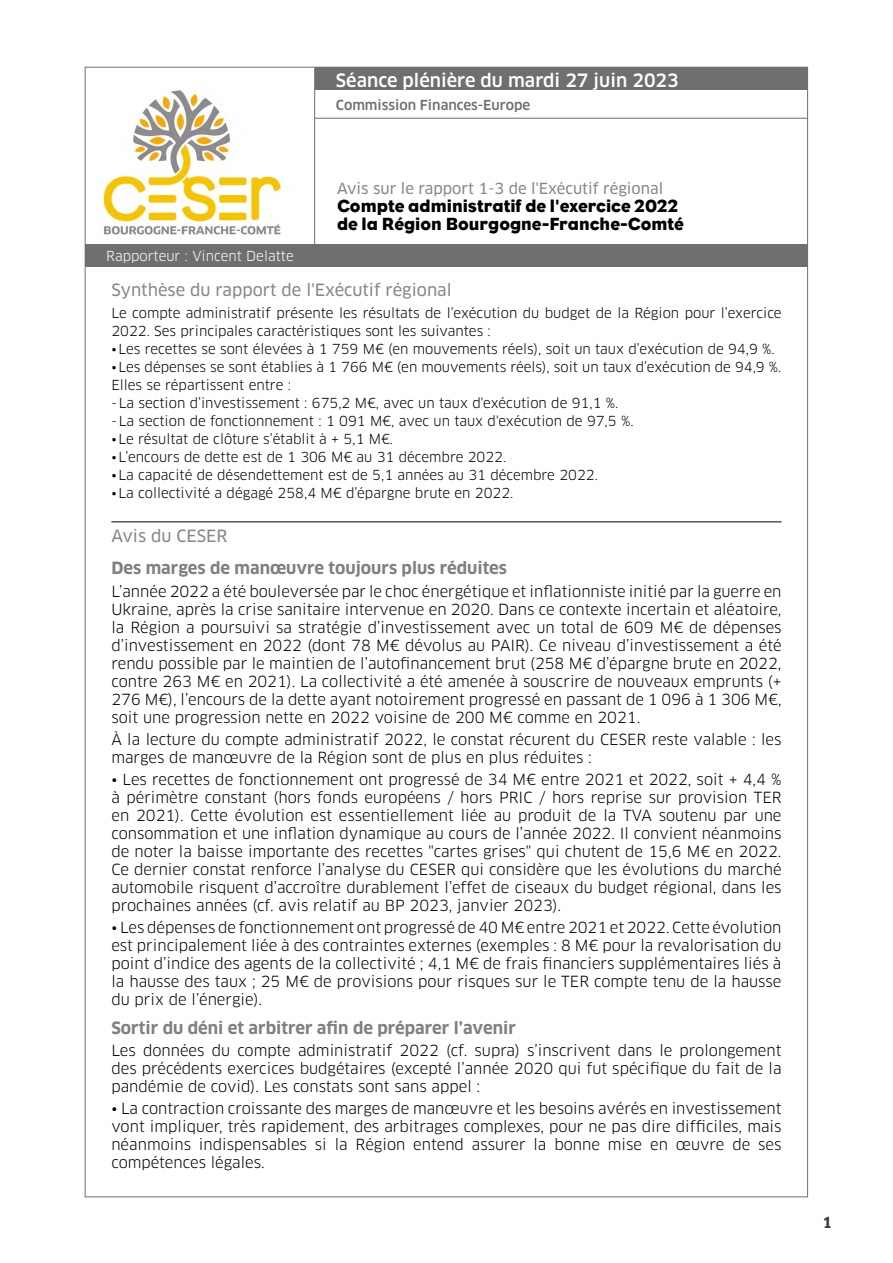
<style>
.page{position:relative;width:893px;height:1263px;background:#fff}
.page>*{position:absolute;margin:0;border:0;box-sizing:border-box;transform-origin:0 0}
.t1{font:18px/18px "Eagle";color:#000}
.t2{font:500 18px "Clan Pro";color:#fff}
.t3{font:700 16.5px "Clan Pro";color:#818080}
.t4{font:16.5px "Clan Pro News";color:#878787}
.t5{font:15px/18px "Clan Pro";color:#000;text-align:justify}
.t6{font:15px "Clan Pro News";color:#878787}
.t7{font:700 15px "Clan Pro";color:#3c3c3b}
.t8{font:13.5px/18px "Clan Pro";color:#000}
.t9{font:500 13.5px "Clan Pro";color:#706f6f}
.t10{font:13.5px "Clan Pro";color:#fff}
</style>
<div class="page">
<hr style="left:315px;top:118px;width:493px;height:1px;background:#706f6f">
<div style="left:315px;top:67px;width:492px;height:22px;background:#706f6f"></div>
<hr style="left:314px;top:68px;width:1px;height:176px;background:#706f6f">
<div style="left:85px;top:244px;width:723px;height:23px;background:#706f6f"></div>
<img style="left:103px;top:90px;width:179px;height:145px">
<hr style="left:111px;top:522px;width:671px;height:1px;background:#000">
<p class="t2" style="left:336px;top:70px;width:344px">Séance plénière du mardi 27 juin 2023</p>
<p class="t9" style="left:336px;top:97px;width:196px">Commission Finances-Europe</p>
<p class="t6" style="left:337px;top:180px;width:328px">Avis sur le rapport 1-3 de l'Exécutif régional</p>
<p class="t1" style="left:337px;top:197px;width:348px">Compte administratif de l'exercice 2022 de la Région Bourgogne-Franche-Comté</p>
<p class="t10" style="left:106px;top:248px;width:189px">Rapporteur : Vincent Delatte</p>
<p class="t4" style="left:111px;top:280px;width:342px">Synthèse du rapport de l'Exécutif régional</p>
<p class="t8" style="left:111px;top:304px;width:672px">Le compte administratif présente les résultats de l’exécution du budget de la Région pour l’exercice<br>2022. Ses principales caractéristiques sont les suivantes :</p>
<p class="t8" style="left:111px;top:340px;width:665px">•Les recettes se sont élevées à 1 759 M€ (en mouvements réels), soit un taux d’exécution de 94,9 %.</p>
<p class="t8" style="left:111px;top:358px;width:672px">•Les dépenses se sont établies à 1 766 M€ (en mouvements réels), soit un taux d’exécution de 94,9 %.<br>Elles se répartissent entre :<br>-La section d’investissement : 675,2 M€, avec un taux d'exécution de 91,1 %.<br>-La section de fonctionnement : 1 091 M€, avec un taux d'exécution de 97,5 %.</p>
<p class="t8" style="left:111px;top:430px;width:283px">•Le résultat de clôture s’établit à + 5,1 M€.</p>
<p class="t8" style="left:111px;top:448px;width:396px">•L’encours de dette est de 1 306 M€ au 31 décembre 2022.</p>
<p class="t8" style="left:111px;top:466px;width:488px">•La capacité de désendettement est de 5,1 années au 31 décembre 2022.</p>
<p class="t8" style="left:111px;top:484px;width:404px">•La collectivité a dégagé 258,4 M€ d’épargne brute en 2022.</p>
<p class="t4" style="left:111px;top:526px;width:118px">Avis du CESER</p>
<p class="t3" style="left:111px;top:559px;width:397px">Des marges de manœuvre toujours plus réduites</p>
<p class="t5" style="left:111px;top:582px;width:672px">L’année 2022 a été bouleversée par le choc énergétique et inflationniste initié par la guerre en Ukraine, après la crise sanitaire intervenue en 2020. Dans ce contexte incertain et aléatoire, la Région a poursuivi sa stratégie d’investissement avec un total de 609 M€ de dépenses d’investissement en 2022 (dont 78 M€ dévolus au PAIR). Ce niveau d’investissement a été rendu possible par le maintien de l’autofinancement brut (258 M€ d’épargne brute en 2022, contre 263 M€ en 2021). La collectivité a été amenée à souscrire de nouveaux emprunts (+ 276 M€), l’encours de la dette ayant notoirement progressé en passant de 1 096 à 1 306 M€, soit une progression nette en 2022 voisine de 200 M€ comme en 2021.</p>
<p class="t5" style="left:111px;top:730px;width:672px">À la lecture du compte administratif 2022, le constat récurent du CESER reste valable : les marges de manœuvre de la Région sont de plus en plus réduites :</p>
<p class="t5" style="left:111px;top:771px;width:672px">• Les recettes de fonctionnement ont progressé de 34 M€ entre 2021 et 2022, soit + 4,4 % à périmètre constant (hors fonds européens / hors PRIC / hors reprise sur provision TER en 2021). Cette évolution est essentiellement liée au produit de la TVA soutenu par une consommation et une inflation dynamique au cours de l’année 2022. Il convient néanmoins de noter la baisse importante des recettes "cartes grises" qui chutent de 15,6 M€ en 2022.<br>Ce dernier constat renforce l’analyse du CESER qui considère que les évolutions du marché automobile risquent d’accroître durablement l’effet de ciseaux du budget régional, dans les prochaines années (cf. avis relatif au BP 2023, janvier 2023).</p>
<p class="t5" style="left:111px;top:919px;width:672px">• Les dépenses de fonctionnement ont progressé de 40 M€ entre 2021 et 2022. Cette évolution est principalement liée à des contraintes externes (exemples : 8 M€ pour la revalorisation du point d’indice des agents de la collectivité ; 4,1 M€ de frais financiers supplémentaires liés à la hausse des taux ; 25 M€ de provisions pour risques sur le TER compte tenu de la hausse du prix de l’énergie).</p>
<p class="t3" style="left:111px;top:1018px;width:406px">Sortir du déni et arbitrer afin de préparer l’avenir</p>
<p class="t5" style="left:111px;top:1041px;width:672px">Les données du compte administratif 2022 (cf. supra) s’inscrivent dans le prolongement des précédents exercices budgétaires (excepté l’année 2020 qui fut spécifique du fait de la pandémie de covid). Les constats sont sans appel :</p>
<p class="t5" style="left:111px;top:1100px;width:672px">• La contraction croissante des marges de manœuvre et les besoins avérés en investissement vont impliquer, très rapidement, des arbitrages complexes, pour ne pas dire difficiles, mais néanmoins indispensables si la Région entend assurer la bonne mise en œuvre de ses compétences légales.</p>
<p class="t7" style="left:822px;top:1214px;width:11px">1</p>
</div>
